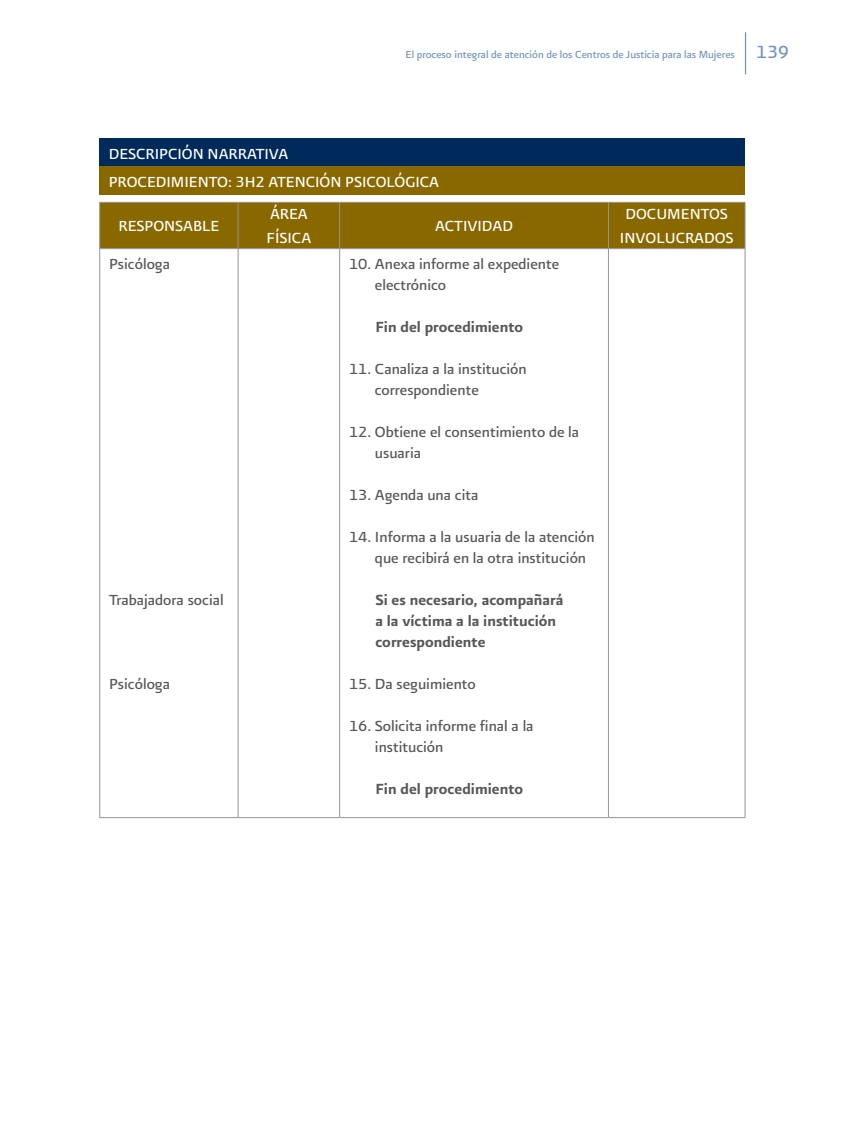
<style>
.page{position:relative;width:844px;height:1141px;background:#fff}
.page>*{position:absolute;margin:0;border:0;box-sizing:border-box;transform-origin:0 0}
.texto_tabla{font:17.5px/21px "Presidencia Base";color:#57585a}
.texto_tabla-2{font:17.5px/21px "Presidencia Firme";color:#57585a}
.Título_de_tabla{font:17.5px/24.5px "Presidencia Base CC";color:#fff}
.Título_de_tabla-2{font:17.5px "Presidencia Base";color:#fff}
.t1{font:12.25px "Presidencia Base";color:#7094c1}
.s1{font-size:21px}
</style>
<div class="page">
<hr style="left:744px;top:32px;width:2px;height:42px;background:#7094c1">
<div style="left:99px;top:139px;width:645px;height:28px;background:#00295c"></div>
<div style="left:99px;top:167px;width:645px;height:28px;background:#8a6800"></div>
<div style="left:100px;top:203px;width:644px;height:45px;background:#8a6800"></div>
<hr style="left:99px;top:202px;width:139px;height:1px;background:#939598">
<hr style="left:99px;top:203px;width:1px;height:45px;background:#939598">
<hr style="left:238px;top:202px;width:101px;height:1px;background:#939598">
<hr style="left:237px;top:203px;width:1px;height:45px;background:#939598">
<hr style="left:339px;top:202px;width:269px;height:1px;background:#939598">
<hr style="left:339px;top:203px;width:1px;height:45px;background:#939598">
<hr style="left:608px;top:202px;width:137px;height:1px;background:#939598">
<hr style="left:608px;top:203px;width:1px;height:45px;background:#939598">
<hr style="left:744px;top:203px;width:1px;height:45px;background:#939598">
<hr style="left:99px;top:248px;width:139px;height:1px;background:#939598">
<hr style="left:99px;top:249px;width:1px;height:568px;background:#939598">
<hr style="left:238px;top:248px;width:101px;height:1px;background:#939598">
<hr style="left:237px;top:249px;width:1px;height:568px;background:#939598">
<hr style="left:339px;top:248px;width:269px;height:1px;background:#939598">
<hr style="left:339px;top:249px;width:1px;height:568px;background:#939598">
<hr style="left:608px;top:248px;width:137px;height:1px;background:#939598">
<hr style="left:608px;top:249px;width:1px;height:568px;background:#939598">
<hr style="left:744px;top:249px;width:1px;height:568px;background:#939598">
<hr style="left:99px;top:817px;width:139px;height:1px;background:#939598">
<hr style="left:238px;top:817px;width:101px;height:1px;background:#939598">
<hr style="left:339px;top:817px;width:269px;height:1px;background:#939598">
<hr style="left:608px;top:817px;width:137px;height:1px;background:#939598">
<p class="t1" style="left:405px;top:48px;width:385px">El proceso integral de atención de los Centros de Justicia para las Mujeres <span class="s1">139</span></p>
<p class="Título_de_tabla" style="left:109px;top:141px;width:181px">DESCRIPCIÓN NARRATIVA</p>
<p class="Título_de_tabla-2" style="left:109px;top:171px;width:332px">PROCEDIMIENTO: 3H2 ATENCIÓN PSICOLÓGICA</p>
<p class="Título_de_tabla" style="left:118px;top:213px;width:102px">RESPONSABLE</p>
<p class="Título_de_tabla" style="left:266px;top:201px;width:46px">ÁREA<br>FÍSICA</p>
<p class="Título_de_tabla" style="left:435px;top:213px;width:79px">ACTIVIDAD</p>
<p class="texto_tabla" style="left:109px;top:253px;width:62px">Psicóloga</p>
<p class="texto_tabla" style="left:109px;top:589px;width:116px">Trabajadora social</p>
<p class="texto_tabla" style="left:109px;top:673px;width:62px">Psicóloga</p>
<p class="texto_tabla" style="left:375px;top:253px;width:186px;text-indent:-26px">10. Anexa informe al expediente electrónico</p>
<p class="texto_tabla-2" style="left:375px;top:316px;width:149px">Fin del procedimiento</p>
<p class="texto_tabla" style="left:375px;top:358px;width:153px;text-indent:-26px">11. Canaliza a la institución correspondiente</p>
<p class="texto_tabla" style="left:375px;top:421px;width:206px;text-indent:-26px">12. Obtiene el consentimiento de la usuaria</p>
<p class="texto_tabla" style="left:349px;top:484px;width:131px">13. Agenda una cita</p>
<p class="texto_tabla" style="left:375px;top:526px;width:221px;text-indent:-26px">14. Informa a la usuaria de la atención que recibirá en la otra institución</p>
<p class="texto_tabla-2" style="left:375px;top:589px;width:190px">Si es necesario, acompañará a la víctima a la institución correspondiente</p>
<p class="texto_tabla" style="left:349px;top:673px;width:128px">15. Da seguimiento</p>
<p class="texto_tabla" style="left:375px;top:715px;width:160px;text-indent:-26px">16. Solicita informe final a la institución</p>
<p class="texto_tabla-2" style="left:375px;top:778px;width:149px">Fin del procedimiento</p>
<p class="Título_de_tabla" style="left:619px;top:201px;width:115px;text-align:center">DOCUMENTOS<br>INVOLUCRADOS</p>
</div>
